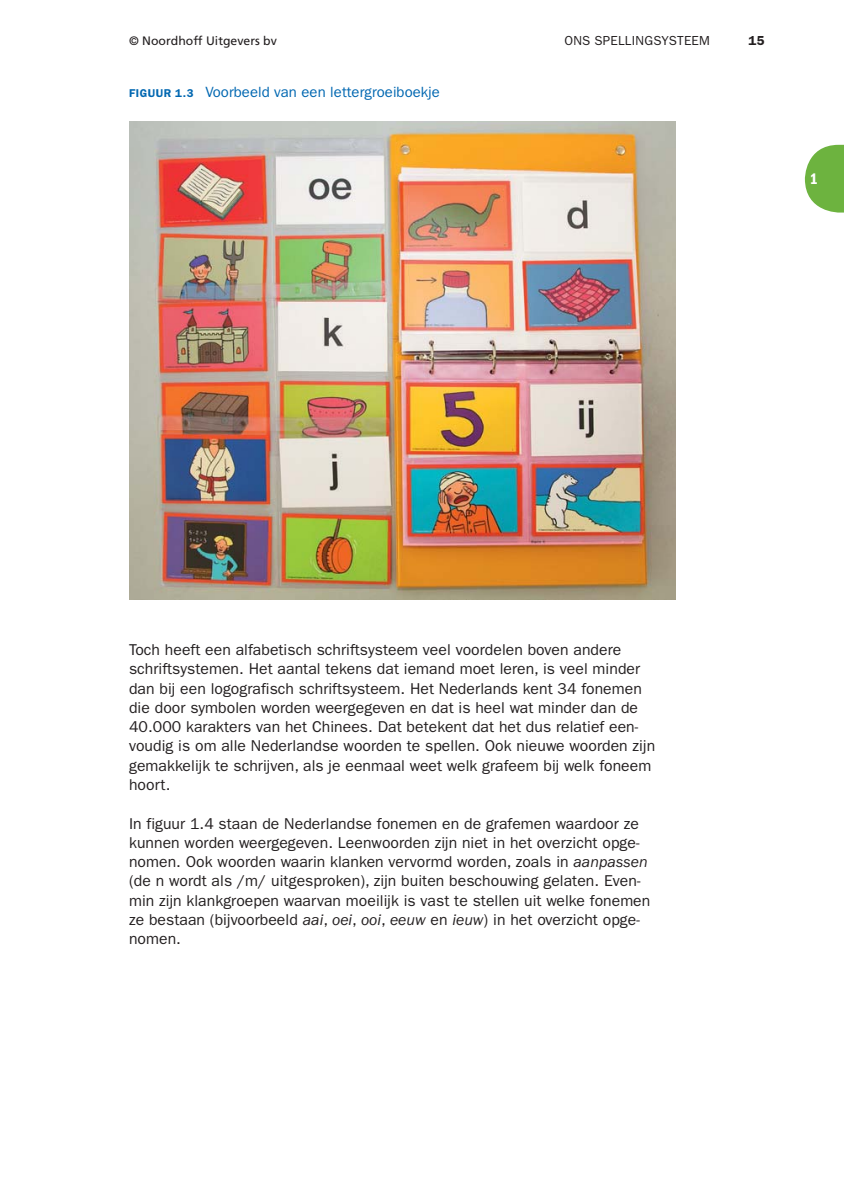
<style>
.page{position:relative;width:844px;height:1191px;background:#fff}
.page>*{position:absolute;margin:0;border:0;box-sizing:border-box;transform-origin:0 0}
.t1{font:15.75px/19.2px "ITC Franklin Gothic Std";letter-spacing:.005em;color:#231f20}
.t2{font:15.75px "ITC Franklin Gothic Std Dm Cd";color:#fff}
.t3{font:14.88px "ITC Franklin Gothic Std";letter-spacing:.005em;color:#0067b1}
.t4{font:13.12px "ITC Franklin Gothic Std";letter-spacing:.02em;color:#231f20}
.t5{font:600 13.12px "ITC Franklin Gothic Std";color:#231f20}
.t6{font:12.25px "Frutiger LT Std";color:#231f20}
.s1{font-weight:600;font-size:11.38px}
.s2{font-style:italic}
</style>
<div class="page">
<svg style="left:804px;top:145px;width:39px;height:67px"></svg>
<img style="left:129px;top:121px;width:546px;height:478px">
<p class="t6" style="left:129px;top:35px;width:149px">© Noordhoff Uitgevers bv</p>
<p class="t4" style="left:564px;top:35px;width:147px">ONS SPELLINGSYSTEEM</p>
<p class="t5" style="left:748px;top:35px;width:18px">15</p>
<p class="t3" style="left:129px;top:86px;width:312px"><span class="s1">FIGUUR 1.3</span> Voorbeeld van een lettergroeiboekje</p>
<p class="t2" style="left:809px;top:172px;width:10px">1</p>
<p class="t1" style="left:129px;top:641px;width:527px">Toch heeft een alfabetisch schriftsysteem veel voordelen boven andere schriftsystemen. Het aantal tekens dat iemand moet leren, is veel minder dan bij een logografisch schriftsysteem. Het Nederlands kent 34 fonemen die door symbolen worden weergegeven en dat is heel wat minder dan de 40.000 karakters van het Chinees. Dat betekent dat het dus relatief een&shy;voudig is om alle Nederlandse woorden te spellen. Ook nieuwe woorden zijn gemakkelijk te schrijven, als je eenmaal weet welk grafeem bij welk foneem hoort.</p>
<p class="t1" style="left:129px;top:814px;width:522px">In figuur 1.4 staan de Nederlandse fonemen en de grafemen waardoor ze kunnen worden weergegeven. Leenwoorden zijn niet in het overzicht opge&shy;nomen. Ook woorden waarin klanken vervormd worden, zoals in <span class="s2">aanpassen </span>(de n wordt als /m/ uitgesproken), zijn buiten beschouwing gelaten. Even&shy;min zijn klankgroepen waarvan moeilijk is vast te stellen uit welke fonemen ze bestaan (bijvoorbeeld <span class="s2">aai</span>, <span class="s2">oei</span>, <span class="s2">ooi</span>, <span class="s2">eeuw</span> en <span class="s2">ieuw</span>) in het overzicht opge&shy;nomen.</p>
</div>
